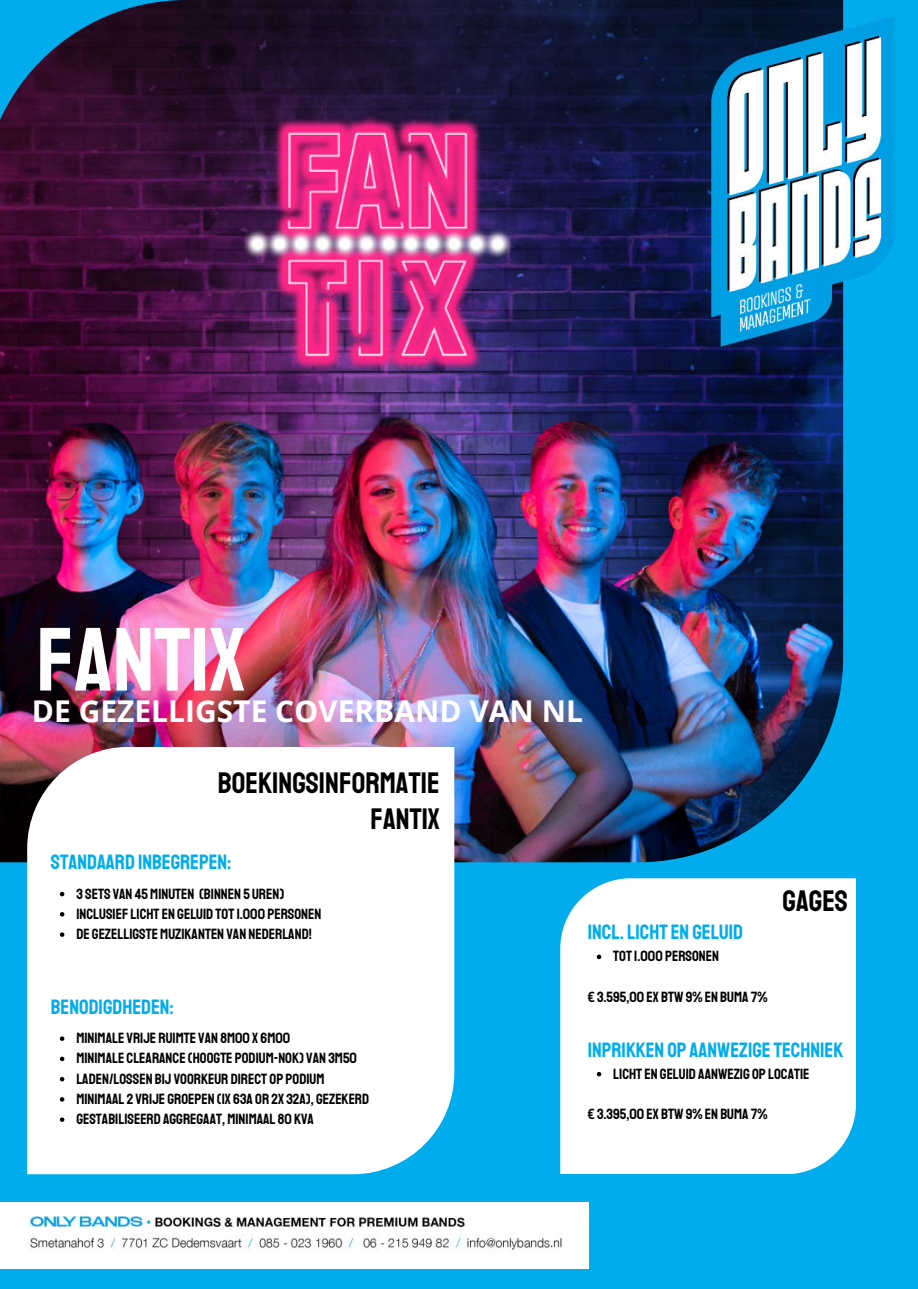
<style>
.page{position:relative;width:918px;height:1289px;background:#fff}
.page>*{position:absolute;margin:0;border:0;box-sizing:border-box;transform-origin:0 0}
.t1{font:90px "Staatliches";color:#fff}
.t2{font:30px/35.5px "Staatliches";color:#000;text-align:right}
.t3{font:700 30px "Open Sans";color:#fff}
.t4{font:21px "Staatliches";color:#00acec}
.t5{font:15px/20.2px "Staatliches";color:#000}
</style>
<div class="page">
<div style="left:0;top:0;width:918px;height:1288px;background:#00acec"></div>
<img style="left:0;top:1202px;width:588px;height:66px">
<img style="left:0;top:0;width:843px;height:862px">
<img style="left:626px;top:0;width:269px;height:394px">
<div style="left:27px;top:746px;width:427px;height:427px;background:#fff"></div>
<svg style="left:60px;top:1036px;width:4px;height:4px"></svg>
<svg style="left:60px;top:1056px;width:4px;height:4px"></svg>
<svg style="left:60px;top:1076px;width:4px;height:5px"></svg>
<svg style="left:60px;top:1096px;width:4px;height:5px"></svg>
<svg style="left:60px;top:1117px;width:4px;height:4px"></svg>
<svg style="left:60px;top:891px;width:4px;height:5px"></svg>
<svg style="left:60px;top:911px;width:4px;height:5px"></svg>
<svg style="left:60px;top:932px;width:4px;height:4px"></svg>
<div style="left:560px;top:878px;width:296px;height:295px;background:#fff"></div>
<svg style="left:597px;top:954px;width:4px;height:4px"></svg>
<svg style="left:597px;top:1071px;width:4px;height:5px"></svg>
<h1 class="t1" style="left:37px;top:600px;width:211px">FANTIX</h1>
<h2 class="t3" style="left:32px;top:689px;width:553px">DE GEZELLIGSTE COVERBAND VAN NL</h2>
<h2 class="t2" style="left:218px;top:764px;width:224px">BOEKINGSINFORMATIE<br>FANTIX</h2>
<h3 class="t4" style="left:51px;top:847px;width:182px">STANDAARD INBEGREPEN:</h3>
<p class="t5" style="left:76px;top:883px;width:247px">3 SETS VAN 45 MINUTEN (BINNEN 5 UREN)<br>INCLUSIEF LICHT EN GELUID TOT 1.000 PERSONEN<br>DE GEZELLIGSTE MUZIKANTEN VAN NEDERLAND!</p>
<h3 class="t4" style="left:51px;top:992px;width:124px">BENODIGDHEDEN:</h3>
<p class="t5" style="left:76px;top:1027px;width:294px">MINIMALE VRIJE RUIMTE VAN 8M00 X 6M00<br>MINIMALE CLEARANCE (HOOGTE PODIUM-NOK) VAN 3M50<br>LADEN/LOSSEN BIJ VOORKEUR DIRECT OP PODIUM MINIMAAL 2 VRIJE GROEPEN (1X 63A OR 2X 32A), GEZEKERD GESTABILISEERD AGGREGAAT, MINIMAAL 80 KVA</p>
<h3 class="t4" style="left:588px;top:918px;width:157px">INCL. LICHT EN GELUID</h3>
<p class="t5" style="left:613px;top:945px;width:107px">TOT 1.000 PERSONEN</p>
<p class="t5" style="left:588px;top:986px;width:181px">€ 3.595,00 EX BTW 9% EN BUMA 7%</p>
<h2 class="t2" style="left:783px;top:882px;width:67px">GAGES</h2>
<h3 class="t4" style="left:588px;top:1035px;width:257px">INPRIKKEN OP AANWEZIGE TECHNIEK</h3>
<p class="t5" style="left:613px;top:1063px;width:198px">LICHT EN GELUID AANWEZIG OP LOCATIE</p>
<p class="t5" style="left:588px;top:1103px;width:181px">€ 3.395,00 EX BTW 9% EN BUMA 7%</p>
</div>
